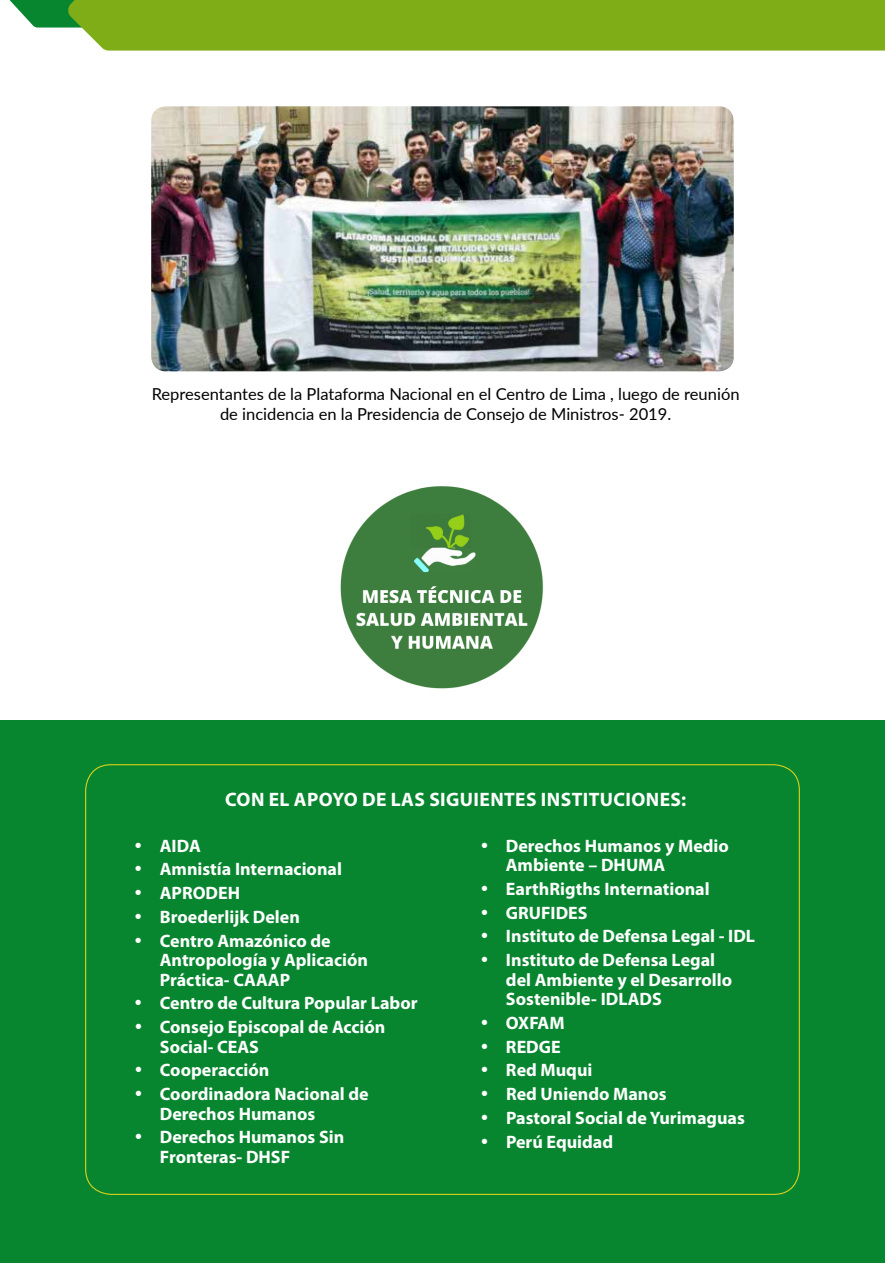
<style>
.page{position:relative;width:885px;height:1263px;background:#fff}
.page>*{position:absolute;margin:0;border:0;box-sizing:border-box;transform-origin:0 0}
.t1{font:700 19.5px "Myriad Pro";letter-spacing:.02em;color:#fff}
.t2{font:700 18px/23.7px "Myriad Pro";color:#fff}
.t3{font:16.5px/19.5px "Lato";color:#000;text-align:center}
</style>
<div class="page">
<div style="left:0;top:721px;width:884px;height:542px;background:#07862f"></div>
<img style="left:340px;top:486px;width:203px;height:203px">
<img style="left:151px;top:106px;width:582px;height:265px">
<svg style="left:9px;top:0;width:875px;height:51px"></svg>
<p class="t3" style="left:152px;top:384px;width:589px">Representantes de la Plataforma Nacional en el Centro de Lima , luego de reunión de incidencia en la Presidencia de Consejo de Ministros- 2019.</p>
<p class="t1" style="left:225px;top:787px;width:462px">CON EL APOYO DE LAS SIGUIENTES INSTITUCIONES:</p>
<p class="t2" style="left:160px;top:833px;width:184px">AIDA<br>Amnistía Internacional<br>APRODEH<br>Broederlijk Delen<br>Centro Amazónico de</p>
<p class="t2" style="left:160px;top:950px;width:210px;line-height:19.5px">Antropología y Aplicación<br>Práctica- CAAAP</p>
<p class="t2" style="left:160px;top:991px;width:259px">Centro de Cultura Popular Labor<br>Consejo Episcopal de Acción</p>
<p class="t2" style="left:160px;top:1034px;width:210px">Social- CEAS<br>Cooperacción<br>Coordinadora Nacional de</p>
<p class="t2" style="left:160px;top:1101px;width:186px">Derechos Humanos<br>Derechos Humanos Sin</p>
<p class="t2" style="left:160px;top:1144px;width:132px">Fronteras- DHSF</p>
<p class="t2" style="left:506px;top:835px;width:224px;line-height:19.5px">Derechos Humanos y Medio<br>Ambiente – DHUMA</p>
<p class="t2" style="left:506px;top:876px;width:251px">EarthRigths International<br>GRUFIDES<br>Instituto de Defensa Legal - IDL<br>Instituto de Defensa Legal</p>
<p class="t2" style="left:506px;top:969px;width:227px;line-height:19.5px">del Ambiente y el Desarrollo<br>Sostenible- IDLADS</p>
<p class="t2" style="left:506px;top:1010px;width:240px">OXFAM<br>REDGE<br>Red Muqui<br>Red Uniendo Manos<br>Pastoral Social de Yurimaguas<br>Perú Equidad</p>
</div>
